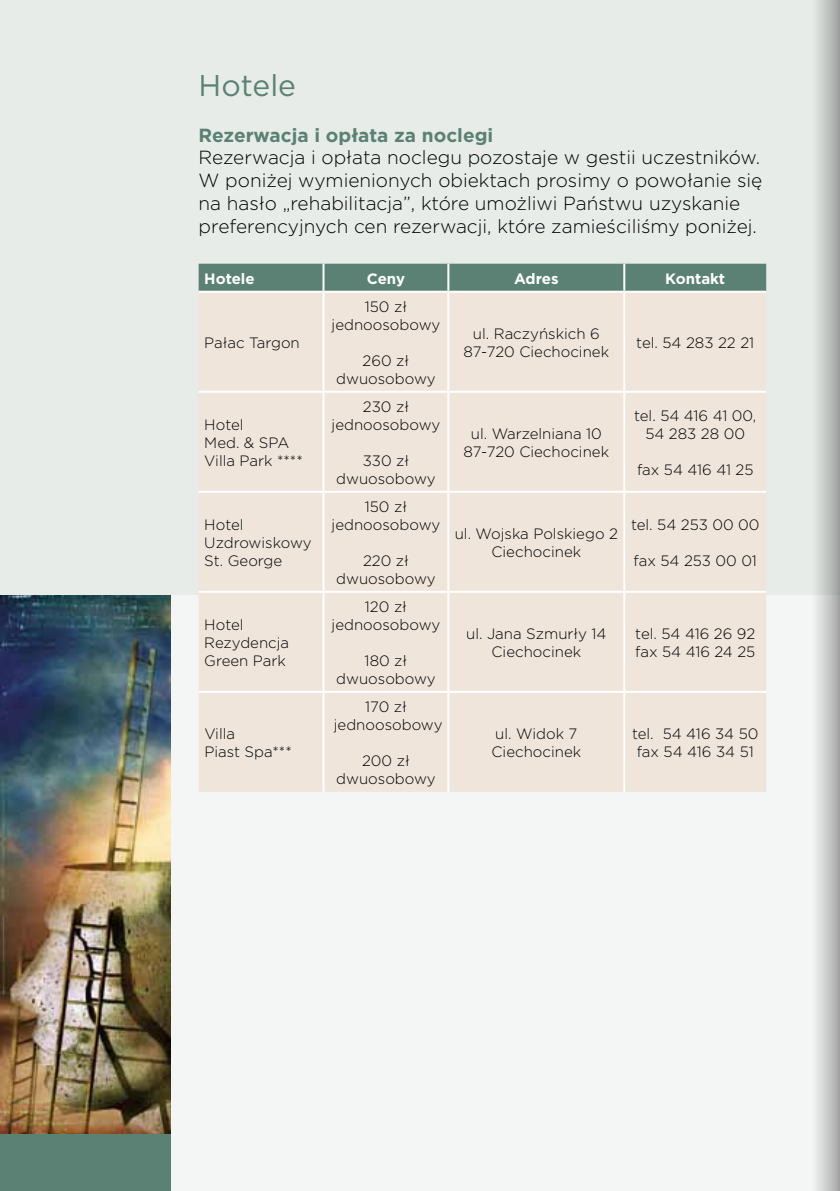
<style>
.page{position:relative;width:840px;height:1191px;background:#fff}
.page>*{position:absolute;margin:0;border:0;box-sizing:border-box;transform-origin:0 0}
.t1{font:30px "Gotham";color:#5a8174}
.t2{font:300 19px/22.8px "Gotham";color:#000}
.t3{font:700 19px "Gotham";color:#5a8174}
.t4{font:300 15px/18px "Gotham";color:#000;text-align:center}
.t5{font:700 15px "Gotham";color:#fff}
</style>
<div class="page">
<div style="left:0;top:0;width:839px;height:595px;background:#e7ece9"></div>
<div style="left:0;top:595px;width:839px;height:596px;background:#f3f6f5"></div>
<div style="left:198px;top:264px;width:567px;height:27px;background:#5a8174"></div>
<div style="left:199px;top:293px;width:566px;height:499px;background:#efe5da"></div>
<hr style="left:322px;top:264px;width:2px;height:27px;background:#fff">
<hr style="left:447px;top:264px;width:2px;height:27px;background:#fff">
<hr style="left:623px;top:264px;width:2px;height:27px;background:#fff">
<hr style="left:198px;top:291px;width:125px;height:2px;background:#fff">
<hr style="left:323px;top:291px;width:125px;height:2px;background:#fff">
<hr style="left:322px;top:293px;width:2px;height:98px;background:#fff">
<hr style="left:448px;top:291px;width:176px;height:2px;background:#fff">
<hr style="left:447px;top:293px;width:2px;height:98px;background:#fff">
<hr style="left:624px;top:291px;width:141px;height:2px;background:#fff">
<hr style="left:623px;top:293px;width:2px;height:98px;background:#fff">
<hr style="left:198px;top:391px;width:125px;height:2px;background:#fff">
<hr style="left:323px;top:391px;width:125px;height:2px;background:#fff">
<hr style="left:322px;top:393px;width:2px;height:98px;background:#fff">
<hr style="left:448px;top:391px;width:176px;height:2px;background:#fff">
<hr style="left:447px;top:393px;width:2px;height:98px;background:#fff">
<hr style="left:624px;top:391px;width:141px;height:2px;background:#fff">
<hr style="left:623px;top:393px;width:2px;height:98px;background:#fff">
<hr style="left:198px;top:491px;width:125px;height:2px;background:#fff">
<hr style="left:323px;top:491px;width:125px;height:2px;background:#fff">
<hr style="left:322px;top:493px;width:2px;height:98px;background:#fff">
<hr style="left:448px;top:491px;width:176px;height:2px;background:#fff">
<hr style="left:447px;top:493px;width:2px;height:98px;background:#fff">
<hr style="left:624px;top:491px;width:141px;height:2px;background:#fff">
<hr style="left:623px;top:493px;width:2px;height:98px;background:#fff">
<hr style="left:198px;top:591px;width:125px;height:2px;background:#fff">
<hr style="left:323px;top:591px;width:125px;height:2px;background:#fff">
<hr style="left:322px;top:593px;width:2px;height:98px;background:#fff">
<hr style="left:448px;top:591px;width:176px;height:2px;background:#fff">
<hr style="left:447px;top:593px;width:2px;height:98px;background:#fff">
<hr style="left:624px;top:591px;width:141px;height:2px;background:#fff">
<hr style="left:623px;top:593px;width:2px;height:98px;background:#fff">
<hr style="left:198px;top:691px;width:125px;height:2px;background:#fff">
<hr style="left:323px;top:691px;width:125px;height:2px;background:#fff">
<hr style="left:322px;top:693px;width:2px;height:99px;background:#fff">
<hr style="left:448px;top:691px;width:176px;height:2px;background:#fff">
<hr style="left:447px;top:693px;width:2px;height:99px;background:#fff">
<hr style="left:624px;top:691px;width:141px;height:2px;background:#fff">
<hr style="left:623px;top:693px;width:2px;height:99px;background:#fff">
<img style="left:0;top:595px;width:170px;height:539px">
<div style="left:0;top:1134px;width:170px;height:57px;background:#5a8174"></div>
<div style="left:811px;top:0;width:28px;height:1191px;background:linear-gradient(to right,#f1f5f2,#a8aba9)"></div>
<hr style="left:839px;top:0;width:1px;height:1191px;background:#9fa09f">
<h1 class="t1" style="left:198px;top:66px;width:99px">Hotele</h1>
<p class="t3" style="left:198px;top:122px;width:296px">Rezerwacja i opłata za noclegi</p>
<p class="t2" style="left:198px;top:146px;width:565px">Rezerwacja i opłata noclegu pozostaje w gestii uczestników.<br>W poniżej wymienionych obiektach prosimy o powołanie się na hasło „rehabilitacja”, które umożliwi Państwu uzyskanie preferencyjnych cen rezerwacji, które zamieściliśmy poniżej.</p>
<p class="t5" style="left:204px;top:268px;width:52px">Hotele</p>
<p class="t5" style="left:366px;top:268px;width:40px">Ceny</p>
<p class="t5" style="left:514px;top:268px;width:46px">Adres</p>
<p class="t5" style="left:665px;top:268px;width:61px">Kontakt</p>
<p class="t4" style="left:204px;top:333px;width:97px">Pałac Targon</p>
<p class="t4" style="left:204px;top:415px;width:100px;text-align:left">Hotel<br>Med. &amp; SPA<br>Villa Park ****</p>
<p class="t4" style="left:204px;top:515px;width:109px;text-align:left">Hotel<br>Uzdrowiskowy<br>St. George</p>
<p class="t4" style="left:204px;top:615px;width:86px;text-align:left">Hotel<br>Rezydencja<br>Green Park</p>
<p class="t4" style="left:204px;top:724px;width:89px;text-align:left">Villa<br>Piast Spa***</p>
<p class="t4" style="left:331px;top:297px;width:110px">150 zł jednoosobowy</p>
<p class="t4" style="left:336px;top:351px;width:101px">260 zł dwuosobowy</p>
<p class="t4" style="left:331px;top:397px;width:110px">230 zł jednoosobowy</p>
<p class="t4" style="left:336px;top:451px;width:101px">330 zł dwuosobowy</p>
<p class="t4" style="left:331px;top:497px;width:110px">150 zł jednoosobowy</p>
<p class="t4" style="left:336px;top:551px;width:101px">220 zł dwuosobowy</p>
<p class="t4" style="left:331px;top:597px;width:110px">120 zł jednoosobowy</p>
<p class="t4" style="left:336px;top:651px;width:101px">180 zł dwuosobowy</p>
<p class="t4" style="left:333px;top:697px;width:110px">170 zł jednoosobowy</p>
<p class="t4" style="left:336px;top:751px;width:101px">200 zł dwuosobowy</p>
<p class="t4" style="left:463px;top:324px;width:147px">ul. Raczyńskich 6<br>87-720 Ciechocinek</p>
<p class="t4" style="left:636px;top:333px;width:119px">tel. 54 283 22 21</p>
<p class="t4" style="left:463px;top:424px;width:147px">ul. Warzelniana 10<br>87-720 Ciechocinek</p>
<p class="t4" style="left:633px;top:406px;width:124px">tel. 54 416 41 00,<br>54 283 28 00</p>
<p class="t4" style="left:636px;top:460px;width:118px">fax 54 416 41 25</p>
<p class="t4" style="left:454px;top:524px;width:165px">ul. Wojska Polskiego 2<br>Ciechocinek</p>
<p class="t4" style="left:630px;top:515px;width:130px">tel. 54 253 00 00</p>
<p class="t4" style="left:633px;top:551px;width:125px">fax 54 253 00 01</p>
<p class="t4" style="left:466px;top:624px;width:142px">ul. Jana Szmurły 14<br>Ciechocinek</p>
<p class="t4" style="left:635px;top:624px;width:121px;text-align:left">tel. 54 416 26 92 fax 54 416 24 25</p>
<p class="t4" style="left:491px;top:724px;width:91px;text-align:left">ul. Widok 7<br>Ciechocinek</p>
<p class="t4" style="left:631px;top:724px;width:128px">tel. 54 416 34 50 fax 54 416 34 51</p>
</div>
